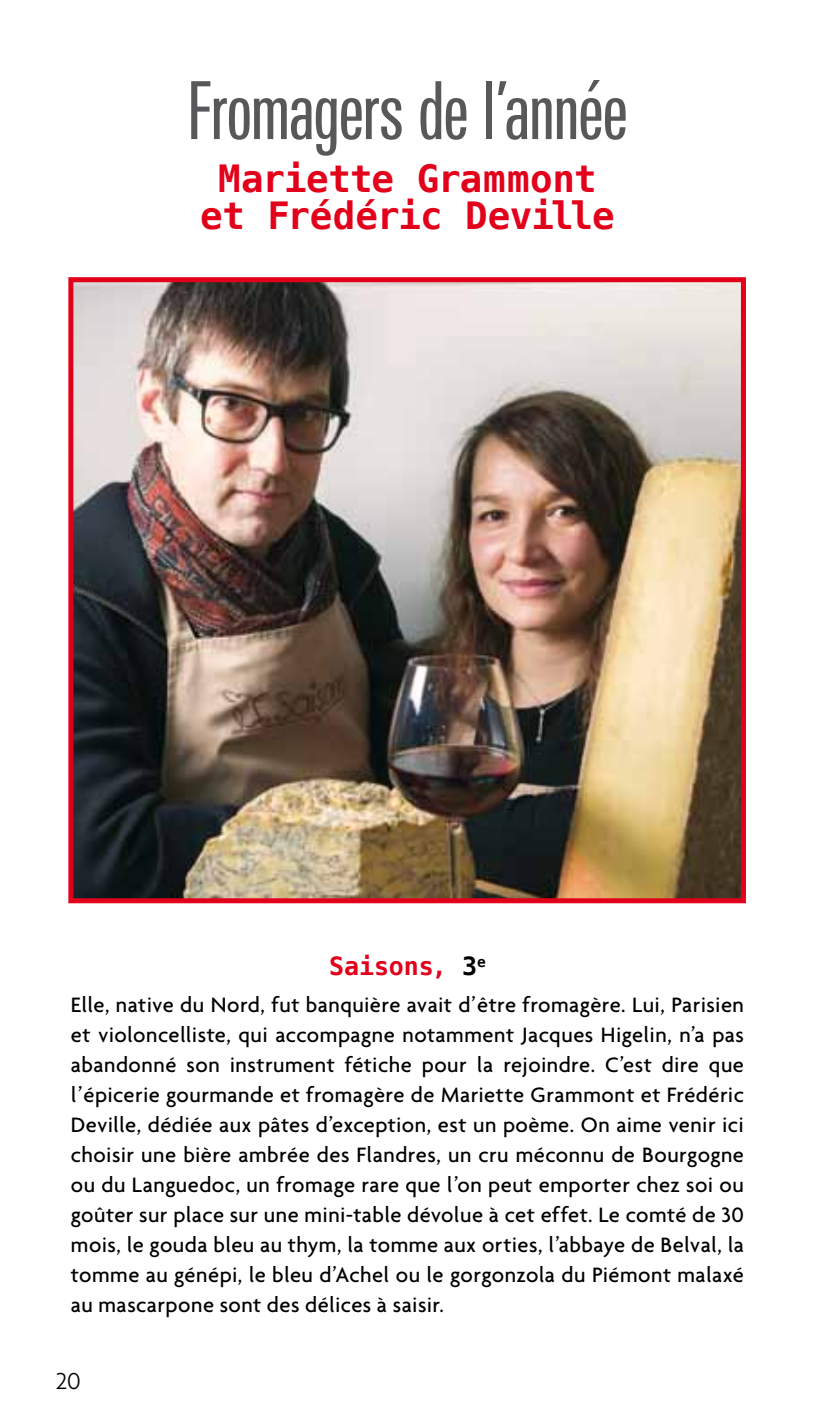
<style>
.page{position:relative;width:815px;height:1418px;background:#fff}
.page>*{position:absolute;margin:0;border:0;box-sizing:border-box;transform-origin:0 0}
.t1{font:80px "Linotype Univers Comp";letter-spacing:-.01em;color:#58585a}
.t2{font:700 37.5px/37.5px "Menlo";letter-spacing:-.02em;color:#e2001a;text-align:center}
.t3{font:700 25px "Menlo";letter-spacing:-.005em;color:#e2001a}
.t4{font:300 25px "Agenda";color:#000}
.t5{font:500 22.5px/30px "Agenda";letter-spacing:.02em;color:#000;text-align:justify}
.s1{color:#000}
</style>
<div class="page">
<img style="left:74px;top:283px;width:666px;height:614px">
<div style="left:68px;top:277px;width:678px;height:626px;border:5px solid #e2001a"></div>
<h1 class="t1" style="left:188px;top:66px;width:442px">Fromagers de l’année</h1>
<h2 class="t2" style="left:200px;top:160px;width:416px">Mariette Grammont et Frédéric Deville</h2>
<p class="t3" style="left:329px;top:948px;width:158px">Saisons, <span class="s1">3</span><sup>e</sup></p>
<p class="t5" style="left:71px;top:989px;width:675px">Elle, native du Nord, fut banquière avait d’être fromagère. Lui, Parisien et violoncelliste, qui accompagne notamment Jacques Higelin, n’a pas abandonné son instrument fétiche pour la rejoindre. C’est dire que l’épicerie gourmande et fromagère de Mariette Grammont et Frédéric Deville, dédiée aux pâtes d’exception, est un poème. On aime venir ici choisir une bière ambrée des Flandres, un cru méconnu de Bourgogne ou du Languedoc, un fromage rare que l’on peut emporter chez soi ou goûter sur place sur une mini-table dévolue à cet effet. Le comté de 30 mois, le gouda bleu au thym, la tomme aux orties, l’abbaye de Belval, la tomme au génépi, le bleu d’Achel ou le gorgonzola du Piémont malaxé au mascarpone sont des délices à saisir.</p>
<p class="t4" style="left:56px;top:1366px;width:27px">20</p>
</div>
